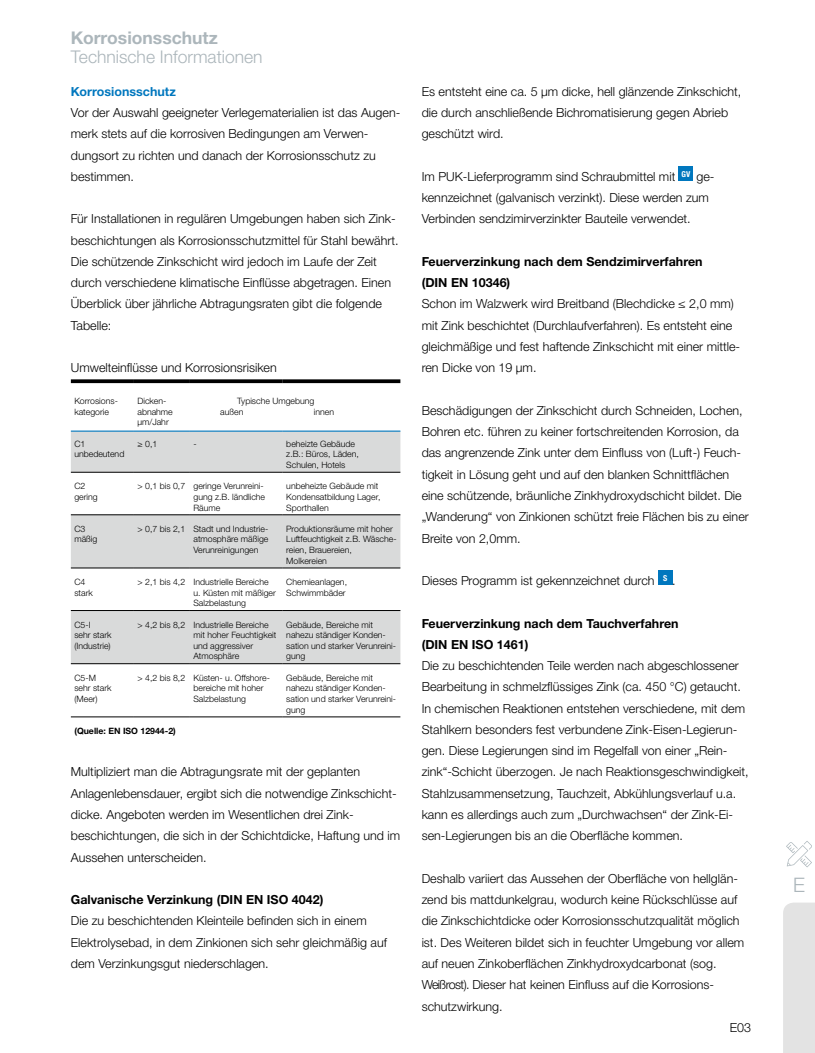
<style>
.page{position:relative;width:815px;height:1053px;background:#fff}
.page>*{position:absolute;margin:0;border:0;box-sizing:border-box;transform-origin:0 0}
.t1{font:300 20px "Helvetica Neue LTW1 G";color:#acb6bb}
.t2{font:300 17.5px "Helvetica Neue LTW1 G";color:#acb6bb}
.t3{font:700 17.5px "Helvetica Neue LTW1 G";color:#acb6bb}
.t4{font:300 12.5px/21.2px "Helvetica Neue LTW1 G";color:#000}
.t5{font:700 12.5px/21.2px "Helvetica Neue LTW1 G";color:#000}
.t6{font:700 12.5px "Helvetica Neue LTW1 G";color:#0077be}
.t7{font:300 8.75px/10.6px "Helvetica Neue LTW1 G";color:#000}
.t8{font:700 8.75px "Helvetica Neue LTW1 G";color:#000}
</style>
<div class="page">
<svg style="left:71px;top:383px;width:329px;height:1px"></svg>
<svg style="left:71px;top:431px;width:329px;height:232px;fill:#d9dada"></svg>
<svg style="left:71px;top:379px;width:63px;height:4px"></svg>
<svg style="left:134px;top:379px;width:56px;height:4px"></svg>
<svg style="left:190px;top:379px;width:93px;height:4px"></svg>
<svg style="left:283px;top:379px;width:117px;height:4px"></svg>
<hr style="left:71px;top:430px;width:63px;height:1px;background:#0077be">
<hr style="left:134px;top:430px;width:56px;height:1px;background:#0077be">
<hr style="left:190px;top:430px;width:93px;height:1px;background:#0077be">
<hr style="left:283px;top:430px;width:117px;height:1px;background:#0077be">
<hr style="left:71px;top:472px;width:63px;height:1px;background:#000">
<hr style="left:134px;top:472px;width:56px;height:1px;background:#000">
<hr style="left:190px;top:472px;width:93px;height:1px;background:#000">
<hr style="left:283px;top:472px;width:117px;height:1px;background:#000">
<hr style="left:71px;top:514px;width:63px;height:1px;background:#000">
<hr style="left:134px;top:514px;width:56px;height:1px;background:#000">
<hr style="left:190px;top:514px;width:93px;height:1px;background:#000">
<hr style="left:283px;top:514px;width:117px;height:1px;background:#000">
<hr style="left:71px;top:567px;width:63px;height:1px;background:#000">
<hr style="left:134px;top:567px;width:56px;height:1px;background:#000">
<hr style="left:190px;top:567px;width:93px;height:1px;background:#000">
<hr style="left:283px;top:567px;width:117px;height:1px;background:#000">
<hr style="left:71px;top:610px;width:63px;height:1px;background:#000">
<hr style="left:134px;top:610px;width:56px;height:1px;background:#000">
<hr style="left:190px;top:610px;width:93px;height:1px;background:#000">
<hr style="left:283px;top:610px;width:117px;height:1px;background:#000">
<hr style="left:71px;top:663px;width:63px;height:1px;background:#000">
<hr style="left:134px;top:663px;width:56px;height:1px;background:#000">
<hr style="left:190px;top:663px;width:93px;height:1px;background:#000">
<hr style="left:283px;top:663px;width:117px;height:1px;background:#000">
<hr style="left:71px;top:716px;width:63px;height:1px;background:#000">
<hr style="left:134px;top:716px;width:56px;height:1px;background:#000">
<hr style="left:190px;top:716px;width:93px;height:1px;background:#000">
<hr style="left:283px;top:716px;width:117px;height:1px;background:#000">
<div style="left:679px;top:167px;width:14px;height:14px;background:#0077be"></div>
<div style="left:658px;top:570px;width:14px;height:15px;background:#0077be"></div>
<div style="left:783px;top:902px;width:32px;height:150px;background:#e3e3e3"></div>
<svg style="left:786px;top:841px;width:26px;height:26px"></svg>
<h2 class="t3" style="left:71px;top:27px;width:148px">Korrosionsschutz</h2>
<h2 class="t2" style="left:71px;top:46px;width:193px">Technische Informationen</h2>
<p class="t6" style="left:71px;top:84px;width:106px">Korrosionsschutz</p>
<p class="t4" style="left:71px;top:102px;width:331px">Vor der Auswahl geeigneter Verlegematerialien ist das Augen&shy;merk stets auf die korrosiven Bedingungen am Verwen&shy;dungsort zu richten und danach der Korrosionsschutz zu bestimmen.</p>
<p class="t4" style="left:71px;top:208px;width:329px">Für Installationen in regulären Umgebungen haben sich Zink&shy;beschichtungen als Korrosionsschutzmittel für Stahl bewährt.<br>Die schützende Zinkschicht wird jedoch im Laufe der Zeit durch verschiedene klimatische Einflüsse abgetragen. Einen Überblick über jährliche Abtragungsraten gibt die folgende Tabelle:</p>
<p class="t4" style="left:71px;top:357px;width:207px">Umwelteinflüsse und Korrosionsrisiken</p>
<p class="t7" style="left:74px;top:395px;width:45px">Korrosions&shy;kategorie</p>
<p class="t7" style="left:137px;top:395px;width:37px">Dicken&shy;abnahme µm/Jahr</p>
<p class="t7" style="left:220px;top:395px;width:96px;text-indent:17px">Typische Umgebung außen</p>
<p class="t7" style="left:314px;top:406px;width:22px">innen</p>
<p class="t7" style="left:74px;top:438px;width:51px">C1<br>unbe deutend</p>
<p class="t7" style="left:137px;top:438px;width:21px">≥ 0,1</p>
<p class="t7" style="left:193px;top:438px;width:5px">-</p>
<p class="t7" style="left:286px;top:438px;width:74px">beheizte Gebäude z.B.: Büros, Läden,<br>Schulen, Hotels</p>
<p class="t7" style="left:74px;top:481px;width:25px">C2 gering</p>
<p class="t7" style="left:193px;top:481px;width:73px;text-indent:-56px">&gt; 0,1 bis 0,7 geringe Verunreini&shy;gung z.B. ländliche<br>Räume</p>
<p class="t7" style="left:286px;top:481px;width:96px">unbeheizte Gebäude mit<br>Kondensatbildung Lager,<br>Sporthallen</p>
<p class="t7" style="left:74px;top:523px;width:25px">C3 mäßig</p>
<p class="t7" style="left:193px;top:523px;width:76px;text-align:justify;text-indent:-56px">&gt; 0,7 bis 2,1 Stadt und Industrie&shy;atmosphäre mäßige Verunreinigungen</p>
<p class="t7" style="left:286px;top:523px;width:112px">Produktionsräume mit hoher<br>Luftfeuchtigkeit z.B. Wäsche&shy;reien, Brauereien,<br>Molkereien</p>
<p class="t7" style="left:74px;top:576px;width:20px">C4 stark</p>
<p class="t7" style="left:193px;top:576px;width:84px;text-indent:-56px">&gt; 2,1 bis 4,2 Industrielle Bereiche u. Küsten mit mäßiger<br>Salzbelastung</p>
<p class="t7" style="left:286px;top:576px;width:62px">Chemieanlagen,<br>Schwimmbäder</p>
<p class="t7" style="left:74px;top:619px;width:39px">C5-I<br>sehr stark (Industrie)</p>
<p class="t7" style="left:193px;top:619px;width:84px;text-indent:-56px">&gt; 4,2 bis 8,2 Industrielle Bereiche mit hoher Feuchtigkeit und aggressiver<br>Atmosphäre</p>
<p class="t7" style="left:286px;top:619px;width:111px">Gebäude, Bereiche mit nahezu ständiger Konden&shy;sation und starker Verunreini&shy;gung</p>
<p class="t7" style="left:74px;top:672px;width:39px">C5-M sehr stark (Meer)</p>
<p class="t7" style="left:193px;top:672px;width:78px;text-indent:-56px">&gt; 4,2 bis 8,2 Küsten- u. Offshore&shy;bereiche mit hoher<br>Salzbelastung</p>
<p class="t7" style="left:286px;top:672px;width:111px">Gebäude, Bereiche mit nahezu ständiger Konden&shy;sation und starker Verunreini&shy;gung</p>
<p class="t8" style="left:74px;top:725px;width:103px">(Quelle: EN ISO 12944-2)</p>
<p class="t4" style="left:71px;top:761px;width:331px">Multipliziert man die Abtragungsrate mit der geplanten Anlagenlebensdauer, ergibt sich die notwendige Zinkschicht&shy;dicke. Angeboten werden im Wesentlichen drei Zink&shy;beschichtungen, die sich in der Schichtdicke, Haftung und im Aussehen unterscheiden.</p>
<p class="t5" style="left:71px;top:888px;width:254px">Galvanische Verzinkung (DIN EN ISO 4042)</p>
<p class="t4" style="left:71px;top:910px;width:318px">Die zu beschichtenden Kleinteile befinden sich in einem<br>Elektrolysebad, in dem Zinkionen sich sehr gleichmäßig auf dem Verzinkungsgut niederschlagen.</p>
<p class="t4" style="left:422px;top:81px;width:321px">Es entsteht eine ca. 5 µm dicke, hell glänzende Zinkschicht, die durch anschließende Bichromatisierung gegen Abrieb geschützt wird.</p>
<p class="t4" style="left:422px;top:166px;width:294px">Im PUK-Lieferprogramm sind Schraubmittel mit <sup>GV</sup> ge&shy;kennzeichnet (galvanisch verzinkt). Diese werden zum<br>Verbinden sendzimirverzinkter Bauteile verwendet.</p>
<p class="t5" style="left:422px;top:251px;width:283px">Feuerverzinkung nach dem Sendzimirverfahren (DIN EN 10346)</p>
<p class="t4" style="left:422px;top:293px;width:320px">Schon im Walzwerk wird Breitband (Blechdicke ≤ 2,0 mm) mit Zink beschichtet (Durchlaufverfahren). Es entsteht eine gleichmäßige und fest haftende Zinkschicht mit einer mittle&shy;ren Dicke von 19 µm.</p>
<p class="t4" style="left:422px;top:399px;width:329px">Beschädigungen der Zinkschicht durch Schneiden, Lochen, Bohren etc. führen zu keiner fortschreitenden Korrosion, da das angrenzende Zink unter dem Einfluss von (Luft-) Feuch&shy;tigkeit in Lösung geht und auf den blanken Schnittflächen eine schützende, bräunliche Zinkhydroxydschicht bildet. Die „Wanderung“ von Zinkionen schützt freie Flächen bis zu einer Breite von 2,0mm.</p>
<p class="t4" style="left:422px;top:570px;width:256px">Dieses Programm ist gekennzeichnet durch <sup>S</sup> .</p>
<p class="t5" style="left:422px;top:612px;width:259px">Feuerverzinkung nach dem Tauchverfahren (DIN EN ISO 1461)</p>
<p class="t4" style="left:422px;top:655px;width:329px">Die zu beschichtenden Teile werden nach abgeschlossener Bearbeitung in schmelzflüssiges Zink (ca. 450 °C) getaucht.<br>In chemischen Reaktionen entstehen verschiedene, mit dem Stahlkern besonders fest verbundene Zink-Eisen-Legierun&shy;gen. Diese Legierungen sind im Regelfall von einer „Rein&shy;zink“-Schicht überzogen. Je nach Reaktionsgeschwindigkeit, Stahlzusammensetzung, Tauchzeit, Abkühlungsverlauf u.a. kann es allerdings auch zum „Durchwachsen“ der Zink-Ei&shy;sen-Legierungen bis an die Oberfläche kommen.</p>
<p class="t4" style="left:422px;top:867px;width:324px">Deshalb variiert das Aussehen der Oberfläche von hellglän&shy;zend bis mattdunkelgrau, wodurch keine Rückschlüsse auf die Zinkschichtdicke oder Korrosionsschutzqualität möglich ist. Des Weiteren bildet sich in feuchter Umgebung vor allem auf neuen Zinkoberflächen Zinkhydroxydcarbonat (sog.<br>Weißrost). Dieser hat keinen Einfluss auf die Korrosions&shy;schutzwirkung.</p>
<h1 class="t1" style="left:793px;top:872px;width:13px">E</h1>
<p class="t4" style="left:730px;top:1016px;width:23px">E03</p>
</div>
